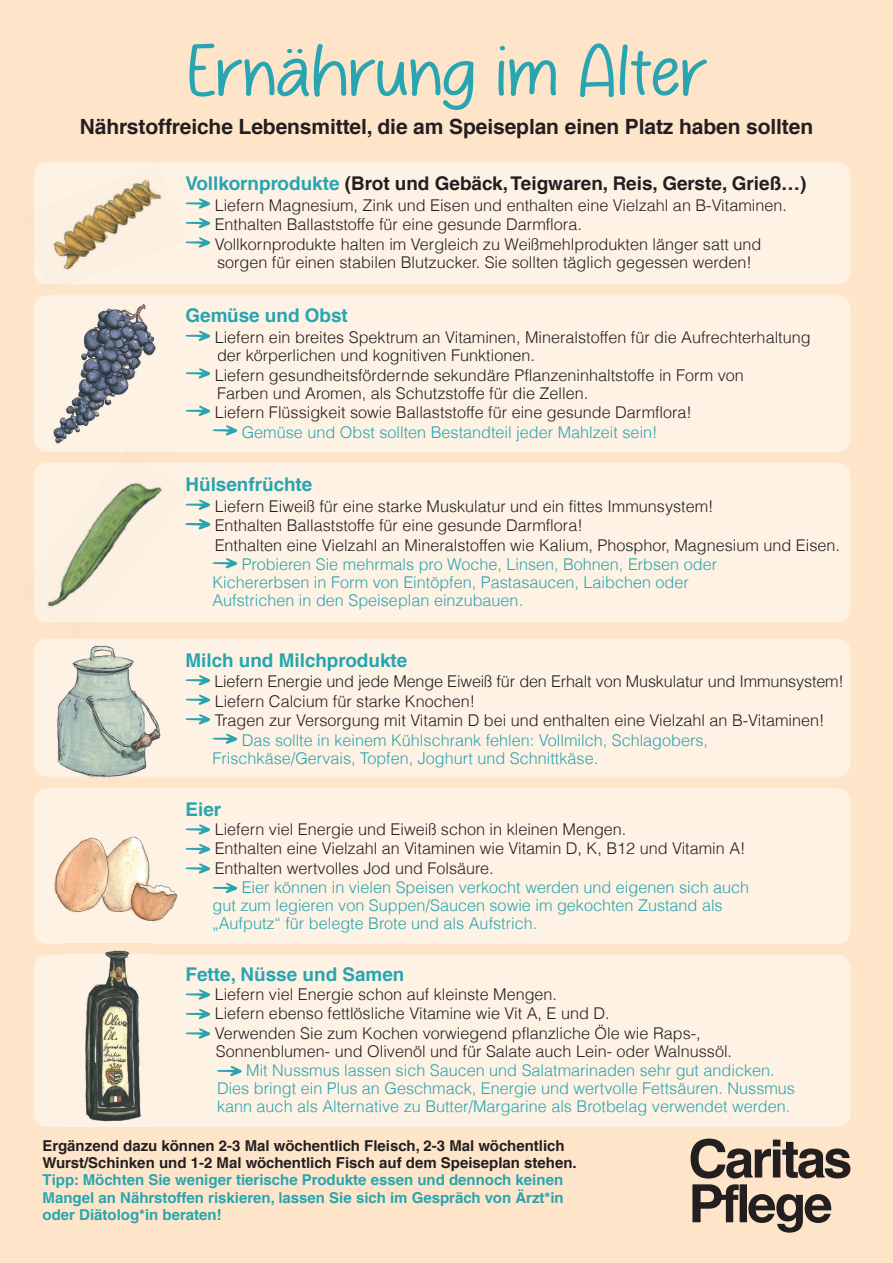
<style>
.page{position:relative;width:893px;height:1263px;background:#fee5ca}
.page>*{position:absolute;margin:0;border:0;box-sizing:border-box;transform-origin:0 0}
.t1{font:72.45px "Productive Day";letter-spacing:-.01em;color:#28a5b0;scale:1.15 1}
.t2{font:700 21px "Helvetica LT Com";letter-spacing:-.005em;color:#231f20}
.t3{font:700 18.9px "Helvetica LT Com";color:#28a5b0}
.t4{font:700 18.9px "Helvetica LT Com";color:#231f20}
.t5{font:300 16.2px/19.5px "Helvetica LT Com";color:#231f20}
.t6{font:300 16.2px/18px "Helvetica LT Com";color:#28a5b0}
.t7{font:700 15px/17.2px "Helvetica LT Com";color:#28a5b0;text-align:justify}
.t8{font:700 15px/17.2px "Helvetica LT Com";color:#231f20}
.s1{color:#28a5b0}
</style>
<div class="page">
<div style="left:39px;top:162px;width:811px;height:122px;background:#fef2e4"></div>
<svg style="left:185px;top:198px;width:25px;height:11px"></svg>
<svg style="left:185px;top:218px;width:25px;height:11px"></svg>
<svg style="left:185px;top:237px;width:25px;height:11px"></svg>
<img style="left:34px;top:165px;width:151px;height:119px">
<div style="left:34px;top:295px;width:816px;height:157px;background:#fef2e4"></div>
<svg style="left:185px;top:331px;width:25px;height:10px"></svg>
<svg style="left:185px;top:368px;width:25px;height:11px"></svg>
<svg style="left:185px;top:406px;width:25px;height:10px"></svg>
<svg style="left:212px;top:425px;width:25px;height:11px"></svg>
<img style="left:45px;top:302px;width:129px;height:147px">
<div style="left:34px;top:639px;width:816px;height:138px;background:#fef2e4"></div>
<svg style="left:185px;top:675px;width:25px;height:11px"></svg>
<svg style="left:185px;top:695px;width:25px;height:10px"></svg>
<svg style="left:185px;top:714px;width:25px;height:11px"></svg>
<svg style="left:212px;top:734px;width:25px;height:10px"></svg>
<img style="left:45px;top:639px;width:124px;height:138px">
<div style="left:34px;top:788px;width:816px;height:156px;background:#fef2e4"></div>
<svg style="left:185px;top:824px;width:25px;height:11px"></svg>
<svg style="left:185px;top:844px;width:25px;height:11px"></svg>
<svg style="left:185px;top:863px;width:25px;height:11px"></svg>
<svg style="left:212px;top:883px;width:25px;height:11px"></svg>
<img style="left:43px;top:821px;width:141px;height:111px">
<div style="left:34px;top:955px;width:816px;height:172px;background:#fef2e4"></div>
<svg style="left:185px;top:989px;width:25px;height:11px"></svg>
<svg style="left:185px;top:1009px;width:25px;height:11px"></svg>
<svg style="left:185px;top:1028px;width:25px;height:11px"></svg>
<svg style="left:217px;top:1066px;width:25px;height:11px"></svg>
<img style="left:64px;top:950px;width:89px;height:177px">
<div style="left:187px;top:463px;width:663px;height:159px;background:#fef2e4"></div>
<svg style="left:187px;top:500px;width:23px;height:10px"></svg>
<svg style="left:187px;top:519px;width:23px;height:11px"></svg>
<svg style="left:212px;top:558px;width:25px;height:11px"></svg>
<svg style="left:125px;top:448px;width:8px;height:4px"></svg>
<img style="left:34px;top:463px;width:153px;height:159px">
<svg style="left:691px;top:1138px;width:159px;height:40px"></svg>
<svg style="left:692px;top:1184px;width:140px;height:48px"></svg>
<h1 class="t1" style="left:185px;top:26px;width:455px">Ernährung im Alter</h1>
<p class="t2" style="left:80px;top:114px;width:735px">Nährstoffreiche Lebensmittel, die am Speiseplan einen Platz haben sollten</p>
<p class="t4" style="left:185px;top:172px;width:622px"><span class="s1">Vollkornprodukte</span> (Brot und Gebäck, Teigwaren, Reis, Gerste, Grieß…)</p>
<p class="t5" style="left:215px;top:195px;width:574px">Liefern Magnesium, Zink und Eisen und enthalten eine Vielzahl an B-Vitaminen.<br>Enthalten Ballaststoffe für eine gesunde Darmflora.<br>Vollkornprodukte halten im Vergleich zu Weißmehlprodukten länger satt und</p>
<p class="t5" style="left:217px;top:252px;width:536px">sorgen für einen stabilen Blutzucker. Sie sollten täglich gegessen werden!</p>
<p class="t3" style="left:185px;top:304px;width:164px">Gemüse und Obst</p>
<p class="t5" style="left:215px;top:328px;width:597px;line-height:18px">Liefern ein breites Spektrum an Vitaminen, Mineralstoffen für die Aufrechterhaltung der körperlichen und kognitiven Funktionen.</p>
<p class="t5" style="left:215px;top:366px;width:531px;line-height:18px">Liefern gesundheitsfördernde sekundäre Pflanzeninhaltstoffe in Form von<br>Farben und Aromen, als Schutzstoffe für die Zellen.</p>
<p class="t5" style="left:215px;top:402px;width:479px">Liefern Flüssigkeit sowie Ballaststoffe für eine gesunde Darmflora!</p>
<p class="t6" style="left:242px;top:423px;width:417px">Gemüse und Obst sollten Bestandteil jeder Mahlzeit sein!</p>
<p class="t3" style="left:185px;top:473px;width:128px">Hülsenfrüchte</p>
<p class="t5" style="left:215px;top:496px;width:627px">Liefern Eiweiß für eine starke Muskulatur und ein fittes Immunsystem!<br>Enthalten Ballaststoffe für eine gesunde Darmflora!<br>Enthalten eine Vielzahl an Mineralstoffen wie Kalium, Phosphor, Magnesium und Eisen.</p>
<p class="t6" style="left:212px;top:555px;width:506px;text-indent:29px">Probieren Sie mehrmals pro Woche, Linsen, Bohnen, Erbsen oder<br>Kichererbsen in Form von Eintöpfen, Pastasaucen, Laibchen oder<br>Aufstrichen in den Speiseplan einzubauen.</p>
<p class="t3" style="left:185px;top:648px;width:223px">Milch und Milchprodukte</p>
<p class="t5" style="left:214px;top:672px;width:631px">Liefern Energie und jede Menge Eiweiß für den Erhalt von Muskulatur und Immunsystem!<br>Liefern Calcium für starke Knochen!<br>Tragen zur Versorgung mit Vitamin D bei und enthalten eine Vielzahl an B-Vitaminen!</p>
<p class="t6" style="left:212px;top:731px;width:497px;text-indent:29px">Das sollte in keinem Kühlschrank fehlen: Vollmilch, Schlagobers,<br>Frischkäse/Gervais, Topfen, Joghurt und Schnittkäse.</p>
<p class="t3" style="left:185px;top:798px;width:37px">Eier</p>
<p class="t5" style="left:215px;top:819px;width:532px">Liefern viel Energie und Eiweiß schon in kleinen Mengen.<br>Enthalten eine Vielzahl an Vitaminen wie Vitamin D, K, B12 und Vitamin A!<br>Enthalten wertvolles Jod und Folsäure.</p>
<p class="t6" style="left:212px;top:878px;width:538px;text-indent:29px">Eier können in vielen Speisen verkocht werden und eigenen sich auch gut zum legieren von Suppen/Saucen sowie im gekochten Zustand als „Aufputz“ für belegte Brote und als Aufstrich.</p>
<p class="t3" style="left:185px;top:963px;width:220px">Fette, Nüsse und Samen</p>
<p class="t5" style="left:215px;top:984px;width:488px">Liefern viel Energie schon auf kleinste Mengen.<br>Liefern ebenso fettlösliche Vitamine wie Vit A, E und D.<br>Verwenden Sie zum Kochen vorwiegend pflanzliche Öle wie Raps-,</p>
<p class="t5" style="left:216px;top:1041px;width:518px">Sonnenblumen- und Olivenöl und für Salate auch Lein- oder Walnussöl.</p>
<p class="t6" style="left:217px;top:1061px;width:579px;text-align:center">Mit Nussmus lassen sich Saucen und Salatmarinaden sehr gut andicken.<br>Dies bringt ein Plus an Geschmack, Energie und wertvolle Fettsäuren. Nussmus kann auch als Alternative zu Butter/Margarine als Brotbelag verwendet werden.</p>
<p class="t8" style="left:43px;top:1137px;width:536px">Ergänzend dazu können 2-3 Mal wöchentlich Fleisch, 2-3 Mal wöchentlich<br>Wurst/Schinken und 1-2 Mal wöchentlich Fisch auf dem Speiseplan stehen.</p>
<p class="t7" style="left:43px;top:1171px;width:523px">Tipp: Möchten Sie weniger tierische Produkte essen und dennoch keinen Mangel an Nährstoffen riskieren, lassen Sie sich im Gespräch von Ärzt*in oder Diätolog*in beraten!</p>
</div>
